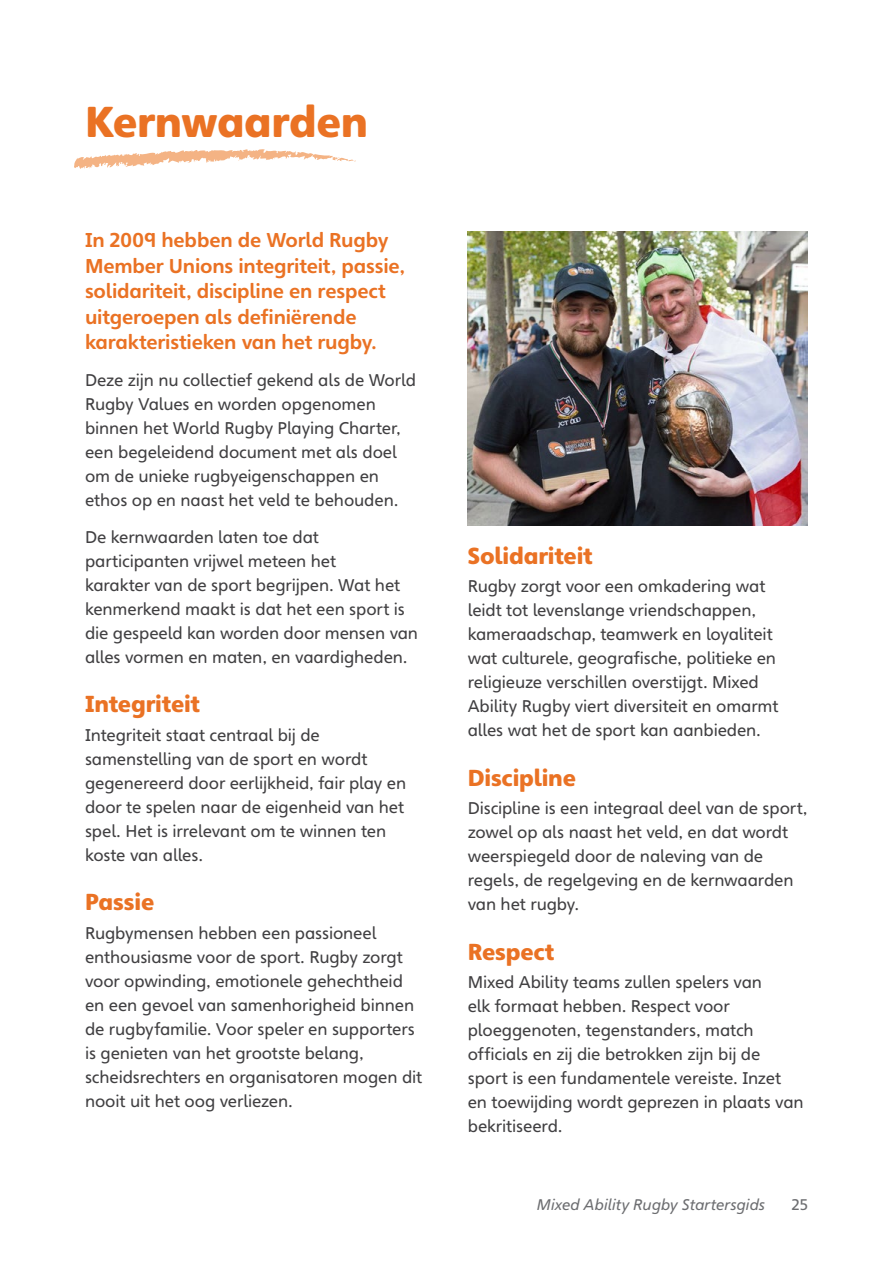
<style>
.page{position:relative;width:893px;height:1263px;background:#fff}
.page>*{position:absolute;margin:0;border:0;box-sizing:border-box;transform-origin:0 0}
.t1{font:900 42px "Heinemann";letter-spacing:-.01em;color:#ea7224}
.t2{font:900 22.5px "Heinemann";letter-spacing:-.01em;color:#ea7224}
.t3{font:700 19.5px/25.5px "Heinemann";letter-spacing:-.01em;color:#ea7224}
.t4{font:16.5px/24px "Heinemann";letter-spacing:-.01em;color:#414042}
.t5{font:italic 15px "Heinemann";color:#6d6e71}
.t6{font:15px "Heinemann";color:#6d6e71}
</style>
<div class="page">
<svg style="left:74px;top:149px;width:282px;height:20px"></svg>
<img style="left:468px;top:232px;width:340px;height:293px">
<h1 class="t1" style="left:85px;top:95px;width:285px">Kernwaarden</h1>
<p class="t3" style="left:85px;top:227px;width:322px">In 2009 hebben de World Rugby Member Unions integriteit, passie, solidariteit, discipline en respect uitgeroepen als definiërende karakteristieken van het rugby.</p>
<p class="t4" style="left:85px;top:368px;width:332px">Deze zijn nu collectief gekend als de World Rugby Values en worden opgenomen binnen het World Rugby Playing Charter, een begeleidend document met als doel om de unieke rugbyeigenschappen en ethos op en naast het veld te behouden.</p>
<p class="t4" style="left:85px;top:525px;width:335px">De kernwaarden laten toe dat participanten vrijwel meteen het<br>karakter van de sport begrijpen. Wat het kenmerkend maakt is dat het een sport is die gespeeld kan worden door mensen van alles vormen en maten, en vaardigheden.</p>
<h2 class="t2" style="left:85px;top:690px;width:116px">Integriteit</h2>
<p class="t4" style="left:85px;top:723px;width:323px">Integriteit staat centraal bij de samenstelling van de sport en wordt gegenereerd door eerlijkheid, fair play en door te spelen naar de eigenheid van het spel. Het is irrelevant om te winnen ten koste van alles.</p>
<h2 class="t2" style="left:85px;top:888px;width:71px">Passie</h2>
<p class="t4" style="left:85px;top:921px;width:339px">Rugbymensen hebben een passioneel enthousiasme voor de sport. Rugby zorgt voor opwinding, emotionele gehechtheid en een gevoel van samenhorigheid binnen de rugbyfamilie. Voor speler en supporters is genieten van het grootste belang, scheidsrechters en organisatoren mogen dit nooit uit het oog verliezen.</p>
<h2 class="t2" style="left:468px;top:541px;width:126px">Solidariteit</h2>
<p class="t4" style="left:468px;top:574px;width:312px">Rugby zorgt voor een omkadering wat leidt tot levenslange vriendschappen, kameraadschap, teamwerk en loyaliteit wat culturele, geografische, politieke en religieuze verschillen overstijgt. Mixed Ability Rugby viert diversiteit en omarmt alles wat het de sport kan aanbieden.</p>
<h2 class="t2" style="left:468px;top:763px;width:110px">Discipline</h2>
<p class="t4" style="left:468px;top:796px;width:341px">Discipline is een integraal deel van de sport, zowel op als naast het veld, en dat wordt weerspiegeld door de naleving van de regels, de regelgeving en de kernwaarden van het rugby.</p>
<h2 class="t2" style="left:468px;top:937px;width:88px">Respect</h2>
<p class="t4" style="left:468px;top:970px;width:337px">Mixed Ability teams zullen spelers van<br>elk formaat hebben. Respect voor ploeggenoten, tegenstanders, match officials en zij die betrokken zijn bij de sport is een fundamentele vereiste. Inzet en toewijding wordt geprezen in plaats van bekritiseerd.</p>
<p class="t5" style="left:537px;top:1195px;width:230px">Mixed Ability Rugby Startersgids</p>
<p class="t6" style="left:792px;top:1195px;width:18px">25</p>
</div>
